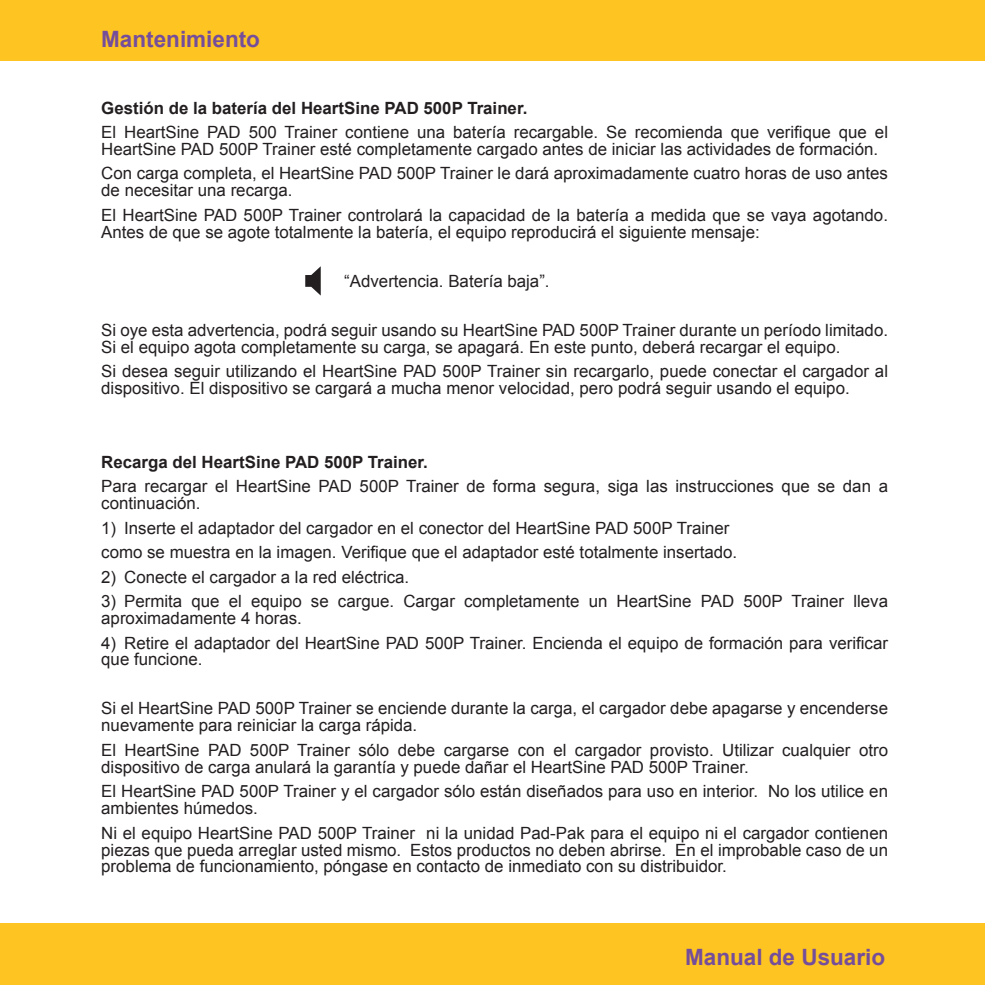
<style>
.page{position:relative;width:985px;height:985px;background:#fff}
.page>*{position:absolute;margin:0;border:0;box-sizing:border-box;transform-origin:0 0}
.t1{font:700 22.5px "Arial";color:#754e9b}
.t2{font:16.88px/16.9px "Arial";color:#231f20}
.t3{font:700 16.88px "Arial";color:#231f20}
</style>
<div class="page">
<div style="left:0;top:923px;width:20px;height:62px;background:#fec422"></div>
<div style="left:20px;top:923px;width:965px;height:62px;background:#fec422"></div>
<div style="left:0;top:0;width:985px;height:60px;background:#fec422"></div>
<svg style="left:305px;top:266px;width:16px;height:30px"></svg>
<h1 class="t1" style="left:101px;top:24px;width:160px">Mantenimiento</h1>
<p class="t3" style="left:101px;top:96px;width:428px">Gestión de la batería del HeartSine PAD 500P Trainer.</p>
<p class="t2" style="left:101px;top:124px;width:788px">El HeartSine PAD 500 Trainer contiene una batería recargable. Se recomienda que verifique que el<br>HeartSine PAD 500P Trainer esté completamente cargado antes de iniciar las actividades de formación.</p>
<p class="t2" style="left:101px;top:165px;width:788px">Con carga completa, el HeartSine PAD 500P Trainer le dará aproximadamente cuatro horas de uso antes de necesitar una recarga.</p>
<p class="t2" style="left:101px;top:207px;width:788px">El HeartSine PAD 500P Trainer controlará la capacidad de la batería a medida que se vaya agotando.<br>Antes de que se agote totalmente la batería, el equipo reproducirá el siguiente mensaje:</p>
<p class="t2" style="left:344px;top:273px;width:207px">“Advertencia. Batería baja”.</p>
<p class="t2" style="left:101px;top:322px;width:788px">Si oye esta advertencia, podrá seguir usando su HeartSine PAD 500P Trainer durante un período limitado.<br>Si el equipo agota completamente su carga, se apagará. En este punto, deberá recargar el equipo.</p>
<p class="t2" style="left:101px;top:363px;width:788px">Si desea seguir utilizando el HeartSine PAD 500P Trainer sin recargarlo, puede conectar el cargador al dispositivo. El dispositivo se cargará a mucha menor velocidad, pero podrá seguir usando el equipo.</p>
<p class="t3" style="left:101px;top:451px;width:328px">Recarga del HeartSine PAD 500P Trainer.</p>
<p class="t2" style="left:101px;top:478px;width:788px">Para recargar el HeartSine PAD 500P Trainer de forma segura, siga las instrucciones que se dan a continuación.</p>
<p class="t2" style="left:101px;top:516px;width:637px;line-height:24.5px">1) Inserte el adaptador del cargador en el conector del HeartSine PAD 500P Trainer como se muestra en la imagen. Verifique que el adaptador esté totalmente insertado.</p>
<p class="t2" style="left:101px;top:568px;width:310px">2) Conecte el cargador a la red eléctrica.</p>
<p class="t2" style="left:101px;top:593px;width:788px">3) Permita que el equipo se cargue. Cargar completamente un HeartSine PAD 500P Trainer lleva aproximadamente 4 horas.</p>
<p class="t2" style="left:101px;top:634px;width:788px">4) Retire el adaptador del HeartSine PAD 500P Trainer. Encienda el equipo de formación para verificar que funcione.</p>
<p class="t2" style="left:101px;top:700px;width:788px">Si el HeartSine PAD 500P Trainer se enciende durante la carga, el cargador debe apagarse y encenderse nuevamente para reiniciar la carga rápida.</p>
<p class="t2" style="left:101px;top:742px;width:788px">El HeartSine PAD 500P Trainer sólo debe cargarse con el cargador provisto. Utilizar cualquier otro dispositivo de carga anulará la garantía y puede dañar el HeartSine PAD 500P Trainer.</p>
<p class="t2" style="left:101px;top:783px;width:788px">El HeartSine PAD 500P Trainer y el cargador sólo están diseñados para uso en interior. No los utilice en ambientes húmedos.</p>
<p class="t2" style="left:101px;top:824px;width:788px;text-align:justify">Ni el equipo HeartSine PAD 500P Trainer ni la unidad Pad-Pak para el equipo ni el cargador contienen piezas que pueda arreglar usted mismo. Estos productos no deben abrirse. En el improbable caso de un problema de funcionamiento, póngase en contacto de inmediato con su distribuidor.</p>
<h1 class="t1" style="left:685px;top:942px;width:202px">Manual de Usuario</h1>
</div>
